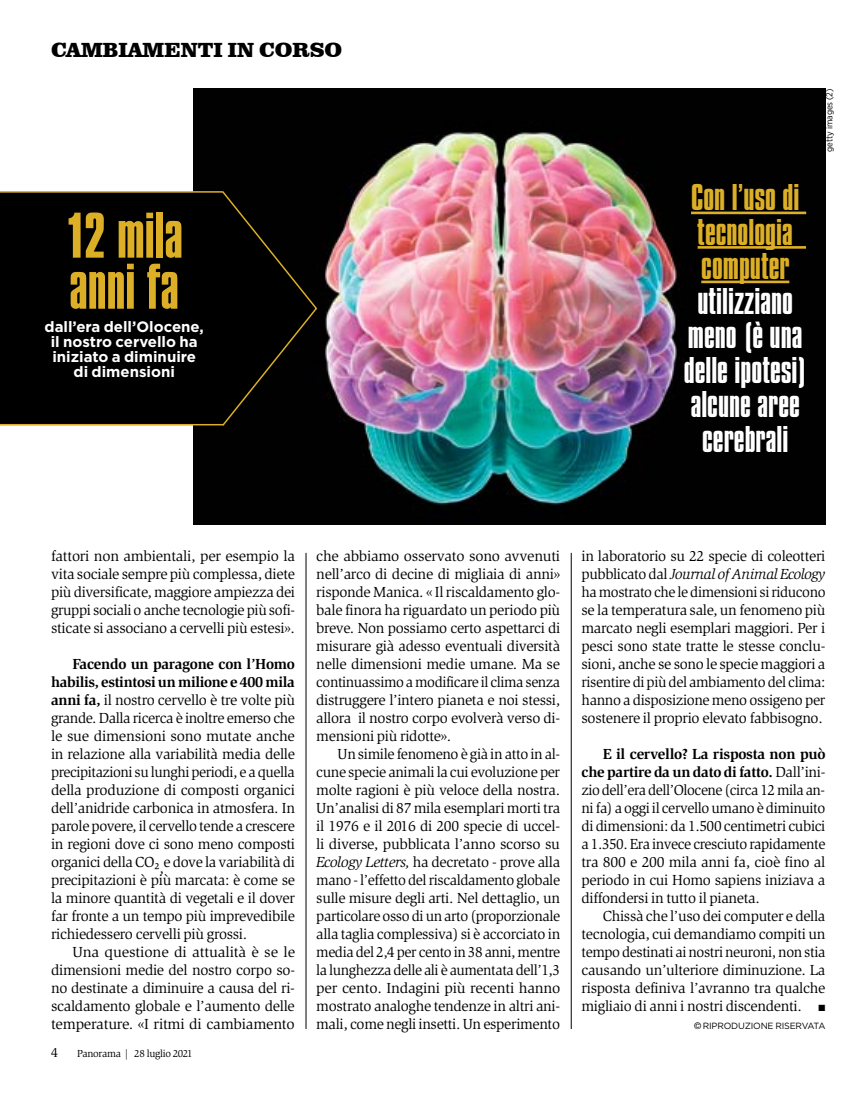
<style>
.page{position:relative;width:868px;height:1093px;background:#fff}
.page>*{position:absolute;margin:0;border:0;box-sizing:border-box;transform-origin:0 0}
.t1{font:67.5px/51px "Compacta LT";letter-spacing:-.005em;color:#dcaf27}
.t2{font:39px/34.5px "Compacta LT";color:#fff;text-align:center}
.t3{font:39px/34.5px "Compacta LT";color:#dcaf27}
.t4{font:900 21px "Clarendon BT";color:#000}
.t5{font:15px/18px "Slimbach Std";letter-spacing:-.02em;color:#000;text-align:justify}
.t6{font:700 15px/15px "Gotham";color:#fff;text-align:center}
.t7{font:13.5px "Slimbach Std";color:#000}
.t8{font:10.5px "Slimbach Std";letter-spacing:-.025em;color:#000}
.t9{font:9px "Gotham";letter-spacing:-.02em;color:#000}
.t10{font:9px "Gotham Narrow";color:#000}
.s1{font-weight:700}
.s2{font-style:italic}
.s3{font-family:"Helvetica Neue"}
</style>
<div class="page">
<img style="left:194px;top:88px;width:631px;height:437px">
<hr style="left:570px;top:553px;width:1px;height:476px;background:#000">
<hr style="left:305px;top:553px;width:1px;height:476px;background:#000">
<div style="left:0;top:190px;width:318px;height:237px;background:#000"></div>
<hr style="left:691px;top:212px;width:115px;height:2px;background:#dcaf27">
<hr style="left:697px;top:246px;width:108px;height:3px;background:#dcaf27">
<hr style="left:701px;top:281px;width:88px;height:2px;background:#dcaf27">
<hr style="left:0;top:424px;width:224px;height:1px;background:#dcaf27">
<h3 class="t4" style="left:51px;top:37px;width:292px">CAMBIAMENTI IN CORSO</h3>
<h1 class="t1" style="left:65px;top:209px;width:119px">12 mila anni fa</h1>
<p class="t6" style="left:45px;top:319px;width:161px">dall’era dell’Olocene, il nostro cervello ha iniziato a diminuire di dimensioni</p>
<h2 class="t3" style="left:691px;top:180px;width:110px">Con l’uso di tecnologia computer</h2>
<h2 class="t2" style="left:683px;top:283px;width:124px">utilizziano meno (è una delle ipotesi) alcune aree cerebrali</h2>
<p class="t10" style="left:823px;top:152px;width:65px;rotate:-90deg">getty images (2)</p>
<p class="t5" style="left:51px;top:547px;width:245px">fattori non ambientali, per esempio la vita sociale sempre più complessa, diete più diversificate, maggiore ampiezza dei gruppi sociali o anche tecnologie più sofi&shy;sticate si associano a cervelli più estesi».</p>
<p class="t5" style="left:51px;top:655px;width:245px;text-indent:21px"><span class="s1">Facendo un paragone con l’Homo habilis, estintosi un milione e 400 mila anni fa,</span> il nostro cervello è tre volte più grande. Dalla ricerca è inoltre emerso che le sue dimensioni sono mutate anche in relazione alla variabilità media delle precipitazioni su lunghi periodi, e a quella della produzione di composti organici dell’anidride carbonica in atmosfera. In parole povere, il cervello tende a crescere in regioni dove ci sono meno composti organici della CO<sub>2,</sub>e dove la variabilità di precipitazioni è più marcata: è come se la minore quantità di vegetali e il dover far fronte a un tempo più imprevedibile richiedessero cervelli più grossi.</p>
<p class="t5" style="left:51px;top:943px;width:245px;text-indent:21px">Una questione di attualità è se le dimensioni medie del nostro corpo so&shy;no destinate a diminuire a causa del ri&shy;scaldamento globale e l’aumento delle temperature. «I ritmi di cambiamento</p>
<p class="t7" style="left:51px;top:1045px;width:8px">4</p>
<p class="t8" style="left:77px;top:1047px;width:117px">Panorama | 28 luglio 2021</p>
<p class="t5" style="left:316px;top:547px;width:245px">che abbiamo osservato sono avvenuti nell’arco di decine di migliaia di anni» risponde Manica. « Il riscaldamento glo&shy;bale finora ha riguardato un periodo più breve. Non possiamo certo aspettarci di misurare già adesso eventuali diversità nelle dimensioni medie umane. Ma se continuassimo a modificare il clima senza distruggere l’intero pianeta e noi stessi, allora il nostro corpo evolverà verso di&shy;mensioni più ridotte».</p>
<p class="t5" style="left:316px;top:745px;width:245px;text-indent:21px">Un simile fenomeno è già in atto in al&shy;cune specie animali la cui evoluzione per molte ragioni è più veloce della nostra.<br>Un’analisi di 87 mila esemplari morti tra il 1976 e il 2016 di 200 specie di uccel&shy;li diverse, pubblicata l’anno scorso su <span class="s2">Ecology Letters,</span> ha decretato - prove alla mano - l’effetto del riscaldamento globale sulle misure degli arti. Nel dettaglio, un particolare osso di un arto (proporzionale alla taglia complessiva) si è accorciato in media del 2,4 per cento in 38 anni, mentre la lunghezza delle ali è aumentata dell’1,3 per cento. Indagini più recenti hanno mostrato analoghe tendenze in altri ani&shy;mali, come negli insetti. Un esperimento</p>
<p class="t5" style="left:581px;top:547px;width:245px">in laboratorio su 22 specie di coleotteri pubblicato dal <span class="s2">Journal of Animal Ecology </span>ha mostrato che le dimensioni si riducono se la temperatura sale, un fenomeno più marcato negli esemplari maggiori. Per i pesci sono state tratte le stesse conclu&shy;sioni, anche se sono le specie maggiori a risentire di più del ambiamento del clima: hanno a disposizione meno ossigeno per sostenere il proprio elevato fabbisogno.</p>
<p class="t5" style="left:581px;top:745px;width:245px;text-indent:21px"><span class="s1">E il cervello? La risposta non può che partire da un dato di fatto.</span> Dall’ini&shy;zio dell’era dell’Olocene (circa 12 mila an&shy;ni fa) a oggi il cervello umano è diminuito di dimensioni: da 1.500 centimetri cubici a 1.350. Era invece cresciuto rapidamente tra 800 e 200 mila anni fa, cioè fino al periodo in cui Homo sapiens iniziava a diffondersi in tutto il pianeta.</p>
<p class="t5" style="left:581px;top:907px;width:245px;text-indent:21px">Chissà che l’uso dei computer e della tecnologia, cui demandiamo compiti un tempo destinati ai nostri neuroni, non stia causando un’ulteriore diminuzione. La risposta definiva l’avranno tra qualche migliaio di anni i nostri discendenti. ■</p>
<p class="t9" style="left:694px;top:1020px;width:121px"><span class="s3">©</span> RIPRODUZIONE RISERVATA</p>
</div>
